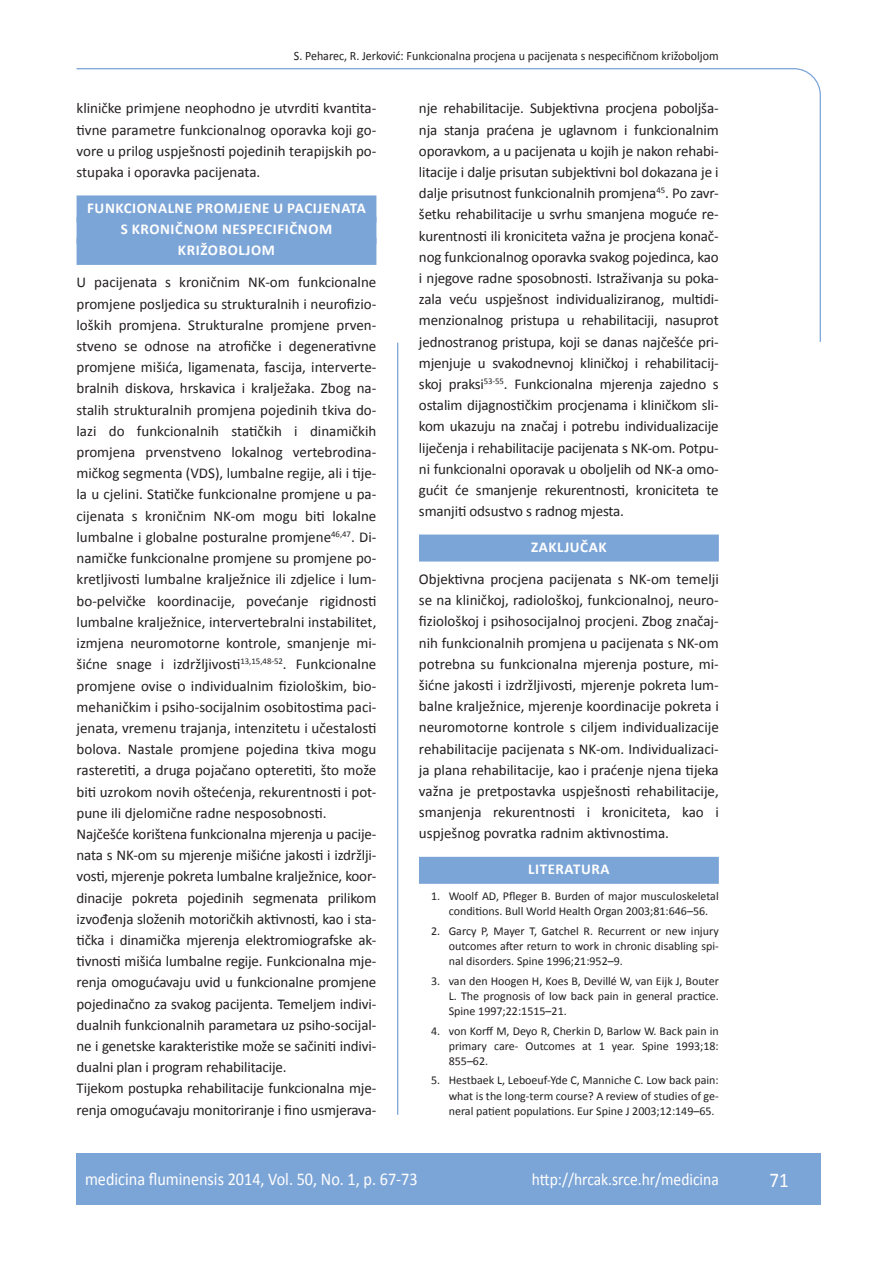
<style>
.page{position:relative;width:889px;height:1268px;background:#fff}
.page>*{position:absolute;margin:0;border:0;box-sizing:border-box;transform-origin:0 0}
.t1{font:21px "Calibri";color:#fff;scale:.9 1}
.t2{font:18px "Calibri";color:#fff;scale:.9 1}
.t3{font:17.25px "Calibri";color:#fff;scale:.9 1}
.t4{font:15px/21.1px "Calibri";color:#231f20;text-align:justify}
.t5{font:700 15px/21.1px "Calibri";letter-spacing:.04em;color:#fff;text-align:center}
.t6{font:12.75px "Calibri";color:#231f20;scale:.94 1}
.t7{font:12px/15.1px "Calibri";color:#231f20;text-align:justify}
</style>
<div class="page">
<svg style="left:76px;top:68px;width:745px;height:275px"></svg>
<hr style="left:397px;top:342px;width:1px;height:772px;background:#7ca5d7">
<div style="left:77px;top:1152px;width:744px;height:51px;background:#7ca5d7"></div>
<div style="left:77px;top:195px;width:299px;height:27px;background:#7ca5d7"></div>
<div style="left:77px;top:217px;width:299px;height:27px;background:#7ca5d7"></div>
<div style="left:77px;top:238px;width:299px;height:27px;background:#7ca5d7"></div>
<div style="left:419px;top:534px;width:300px;height:27px;background:#7ca5d7"></div>
<div style="left:419px;top:856px;width:300px;height:27px;background:#7ca5d7"></div>
<p class="t6" style="left:294px;top:47px;width:453px">S. Peharec, R. Jerković: Funkcionalna procjena u pacijenata s nespecifičnom križoboljom</p>
<p class="t4" style="left:77px;top:97px;width:301px">kliničke primjene neophodno je utvrditi kvantita&shy;tivne parametre funkcionalnog oporavka koji go&shy;vore u prilog uspješnosti pojedinih terapijskih po&shy;stupaka i oporavka pacijenata.</p>
<p class="t5" style="left:87px;top:196px;width:280px">FUNKCIONALNE PROMJENE U PACIJENATA<br>S KRONIČNOM NESPECIFIČNOM<br>KRIŽOBOLJOM</p>
<p class="t4" style="left:77px;top:271px;width:301px;text-align:left">U pacijenata s kroničnim NK-om funkcionalne promjene posljedica su strukturalnih i neurofizio&shy;loških promjena. Strukturalne promjene prven&shy;stveno se odnose na atrofičke i degenerativne promjene mišića, ligamenata, fascija, interverte&shy;bralnih diskova, hrskavica i kralježaka. Zbog na&shy;stalih strukturalnih promjena pojedinih tkiva do&shy;lazi do funkcionalnih statičkih i dinamičkih promjena prvenstveno lokalnog vertebrodina&shy;mičkog segmenta (VDS), lumbalne regije, ali i tije&shy;la u cjelini. Statičke funkcionalne promjene u pa&shy;cijenata s kroničnim NK-om mogu biti lokalne lumbalne i globalne posturalne promjene<sup>46,47</sup>. Di&shy;namičke funkcionalne promjene su promjene po&shy;kretljivosti lumbalne kralježnice ili zdjelice i lum&shy;bo-pelvičke koordinacije, povećanje rigidnosti lumbalne kralježnice, intervertebralni instabilitet, izmjena neuromotorne kontrole, smanjenje mi&shy;šićne snage i izdržljivosti<sup>13,15,48-52</sup>. Funkcionalne promjene ovise o individualnim fiziološkim, bio&shy;mehaničkim i psiho-socijalnim osobitostima paci&shy;jenata, vremenu trajanja, intenzitetu i učestalosti bolova. Nastale promjene pojedina tkiva mogu rasteretiti, a druga pojačano opteretiti, što može biti uzrokom novih oštećenja, rekurentnosti i pot&shy;pune ili djelomične radne nesposobnosti.<br>Najčešće korištena funkcionalna mjerenja u pacije&shy;nata s NK-om su mjerenje mišićne jakosti i izdržlji&shy;vosti, mjerenje pokreta lumbalne kralježnice, koor&shy;dinacije pokreta pojedinih segmenata prilikom izvođenja složenih motoričkih aktivnosti, kao i sta&shy;tička i dinamička mjerenja elektromiografske ak&shy;tivnosti mišića lumbalne regije. Funkcionalna mje&shy;renja omogućavaju uvid u funkcionalne promjene pojedinačno za svakog pacijenta. Temeljem indivi&shy;dualnih funkcionalnih parametara uz psiho-socijal&shy;ne i genetske karakteristike može se sačiniti indivi&shy;dualni plan i program rehabilitacije.<br>Tijekom postupka rehabilitacije funkcionalna mje&shy;renja omogućavaju monitoriranje i fino usmjerava-</p>
<p class="t4" style="left:419px;top:97px;width:301px">nje rehabilitacije. Subjektivna procjena poboljša&shy;nja stanja praćena je uglavnom i funkcionalnim oporavkom, a u pacijenata u kojih je nakon rehabi&shy;litacije i dalje prisutan subjektivni bol dokazana je i dalje prisutnost funkcionalnih promjena<sup>45</sup>. Po zavr&shy;šetku rehabilitacije u svrhu smanjena moguće re&shy;kurentnosti ili kroniciteta važna je procjena konač&shy;nog funkcionalnog oporavka svakog pojedinca, kao i njegove radne sposobnosti. Istraživanja su poka&shy;zala veću uspješnost individualiziranog, multidi&shy;menzionalnog pristupa u rehabilitaciji, nasuprot jednostranog pristupa, koji se danas najčešće pri&shy;mjenjuje u svakodnevnoj kliničkoj i rehabilitacij&shy;skoj praksi<sup>53-55</sup>. Funkcionalna mjerenja zajedno s ostalim dijagnostičkim procjenama i kliničkom sli&shy;kom ukazuju na značaj i potrebu individualizacije liječenja i rehabilitacije pacijenata s NK-om. Potpu&shy;ni funkcionalni oporavak u oboljelih od NK-a omo&shy;gućit će smanjenje rekurentnosti, kroniciteta te smanjiti odsustvo s radnog mjesta.</p>
<p class="t5" style="left:531px;top:535px;width:77px">ZAKLJUČAK</p>
<p class="t4" style="left:419px;top:567px;width:301px">Objektivna procjena pacijenata s NK-om temelji se na kliničkoj, radiološkoj, funkcionalnoj, neuro&shy;fiziološkoj i psihosocijalnoj procjeni. Zbog značaj&shy;nih funkcionalnih promjena u pacijenata s NK-om potrebna su funkcionalna mjerenja posture, mi&shy;šićne jakosti i izdržljivosti, mjerenje pokreta lum&shy;balne kralježnice, mjerenje koordinacije pokreta i neuromotorne kontrole s ciljem individualizacije rehabilitacije pacijenata s NK-om. Individualizaci&shy;ja plana rehabilitacije, kao i praćenje njena tijeka važna je pretpostavka uspješnosti rehabilitacije, smanjenja rekurentnosti i kroniciteta, kao i uspješnog povratka radnim aktivnostima.</p>
<p class="t5" style="left:528px;top:857px;width:83px">LITERATURA</p>
<p class="t7" style="left:431px;top:888px;width:289px;text-align:center">1. Woolf AD, Pfleger B. Burden of major musculoskeletal conditions. Bull World Health Organ 2003;81:646–56.</p>
<p class="t7" style="left:449px;top:922px;width:271px;text-indent:-18px">2. Garcy P, Mayer T, Gatchel R. Recurrent or new injury outcomes after return to work in chronic disabling spi&shy;nal disorders. Spine 1996;21:952–9.</p>
<p class="t7" style="left:449px;top:972px;width:272px;text-indent:-18px">3. van den Hoogen H, Koes B, Devillé W, van Eijk J, Bouter L. The prognosis of low back pain in general practice.<br>Spine 1997;22:1515–21.</p>
<p class="t7" style="left:449px;top:1022px;width:272px;text-indent:-18px">4. von Korff M, Deyo R, Cherkin D, Barlow W. Back pain in primary care- Outcomes at 1 year. Spine 1993;18:<br>855–62.</p>
<p class="t7" style="left:449px;top:1072px;width:271px;text-indent:-18px">5. Hestbaek L, Leboeuf-Yde C, Manniche C. Low back pain: what is the long-term course? A review of studies of ge&shy;neral patient populations. Eur Spine J 2003;12:149–65.</p>
<p class="t2" style="left:85px;top:1167px;width:371px">medicina fluminensis 2014, Vol. 50, No. 1, p. 67-73</p>
<p class="t3" style="left:532px;top:1168px;width:209px">http://hrcak.srce.hr/medicina</p>
<h1 class="t1" style="left:769px;top:1166px;width:23px">71</h1>
</div>
